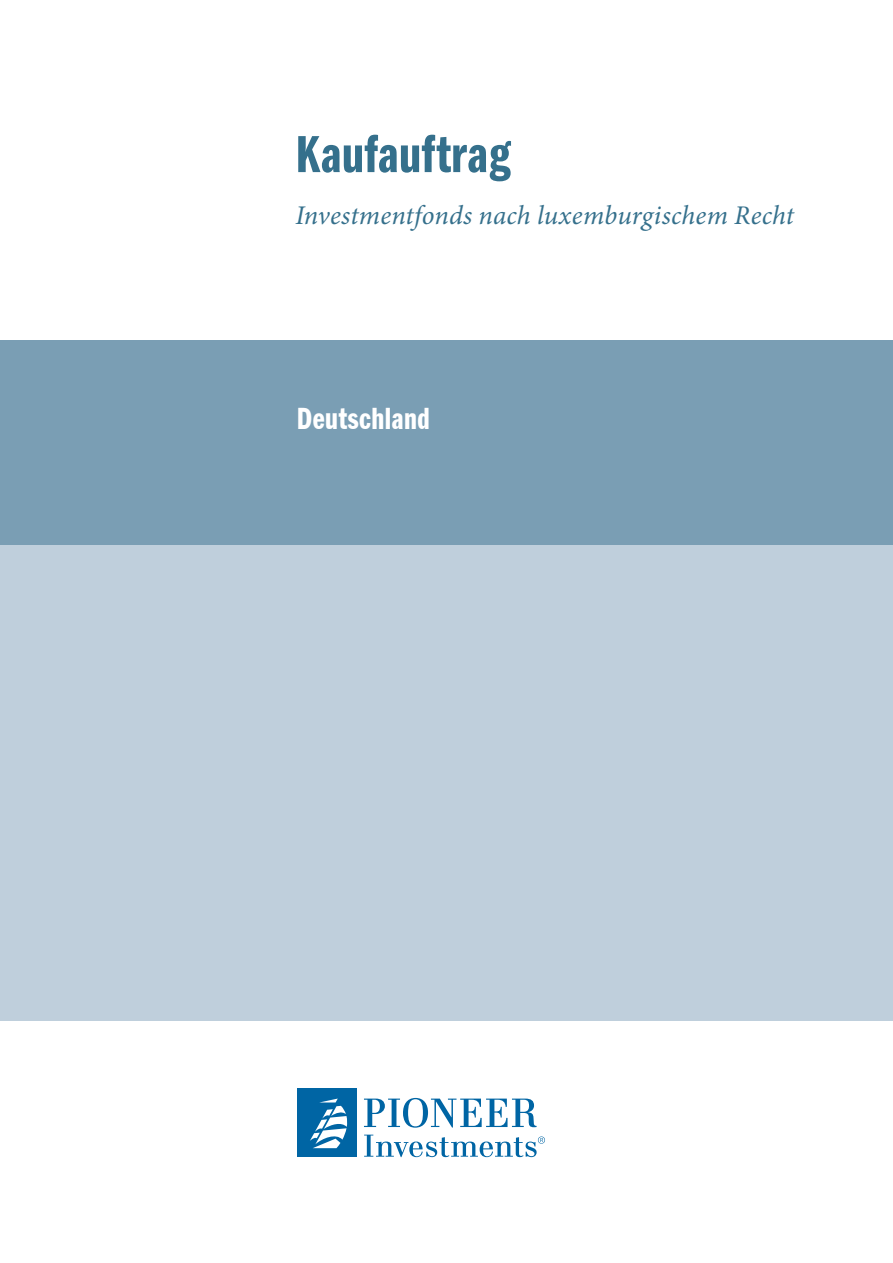
<style>
.page{position:relative;width:893px;height:1263px;background:#fff}
.page>*{position:absolute;margin:0;border:0;box-sizing:border-box;transform-origin:0 0}
.t1{font:54px "PI Franklin Gothic Demi Comp";letter-spacing:.01em;color:#35708c}
.t2{font:31.5px "PI Franklin Gothic Demi Comp";letter-spacing:.015em;color:#fff}
.t3{font:italic 27px "PI Minion";letter-spacing:.005em;color:#35708c}
</style>
<div class="page">
<div style="left:0;top:544px;width:893px;height:476px;background:#bfcfdc"></div>
<svg style="left:364px;top:1098px;width:173px;height:30px"></svg>
<div style="left:297px;top:1089px;width:60px;height:68px;background:#0065a4"></div>
<svg style="left:364px;top:1135px;width:181px;height:22px"></svg>
<svg style="left:310px;top:1098px;width:37px;height:50px"></svg>
<div style="left:0;top:340px;width:893px;height:204px;background:#7a9eb4"></div>
<h1 class="t1" style="left:296px;top:124px;width:216px">Kaufauftrag</h1>
<p class="t3" style="left:296px;top:200px;width:500px">Investmentfonds nach luxemburgischem Recht</p>
<p class="t2" style="left:297px;top:401px;width:135px">Deutschland</p>
</div>
